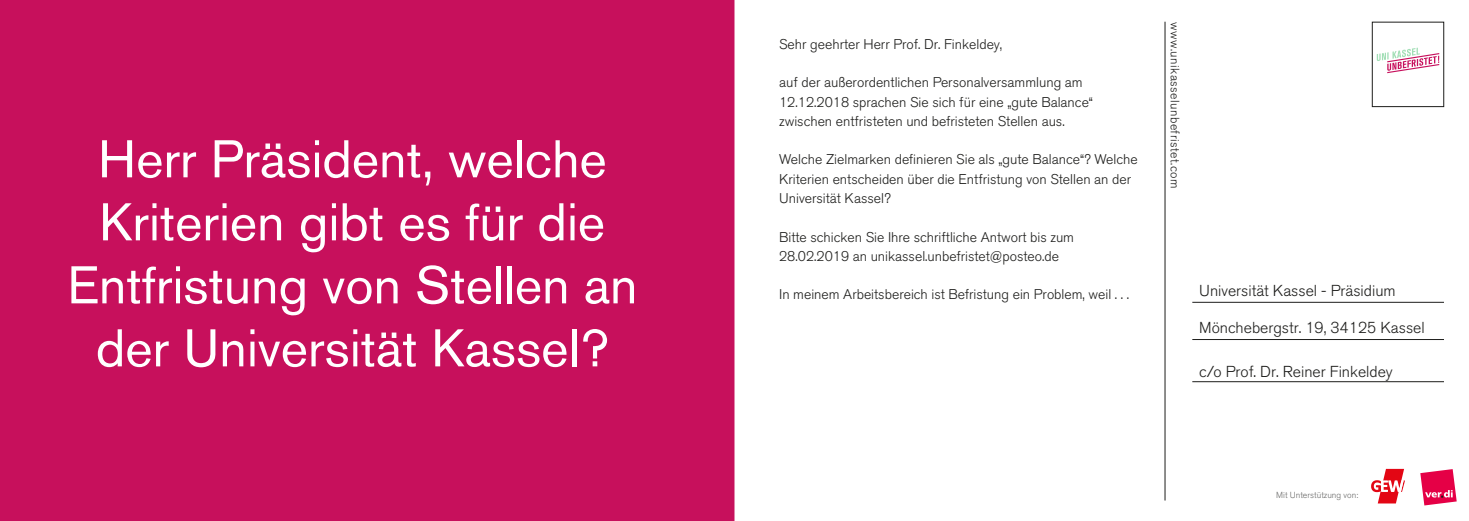
<style>
.page{position:relative;width:1469px;height:521px;background:#fff}
.page>*{position:absolute;margin:0;border:0;box-sizing:border-box;transform-origin:0 0}
.t1{font:52.5px/63px "Akzidenz Grotesk BQ";color:#fff;text-align:center}
.t2{font:300 15.75px "Akzidenz Grotesk BQ";color:#1d1d1b}
.t3{font:300 14px/19.2px "Akzidenz Grotesk BQ";color:#1d1d1b}
.t4{font:300 12.25px "Akzidenz Grotesk BQ";letter-spacing:.04em;color:#1d1d1b}
.t5{font:300 8.75px "Akzidenz Grotesk BQ";color:#6b6b6a}
</style>
<div class="page">
<div style="left:1px;top:1px;width:732px;height:519px;background:#c7105c"></div>
<div style="left:1371px;top:22px;width:72px;height:85px;border:1px solid #1d1d1b"></div>
<hr style="left:1164px;top:22px;width:1px;height:478px;background:#1d1d1b">
<hr style="left:1192px;top:302px;width:251px;height:1px;background:#1d1d1b">
<hr style="left:1192px;top:339px;width:251px;height:1px;background:#1d1d1b">
<hr style="left:1192px;top:381px;width:251px;height:1px;background:#1d1d1b">
<svg style="left:1376px;top:48px;width:63px;height:25px"></svg>
<svg style="left:1371px;top:469px;width:33px;height:34px"></svg>
<svg style="left:1420px;top:469px;width:36px;height:36px"></svg>
<p class="t1" style="left:67px;top:127px;width:571px">Herr Präsident, welche<br>Kriterien gibt es für die<br>Entfristung von Stellen an der Universität Kassel?</p>
<p class="t3" style="left:779px;top:35px;width:224px">Sehr geehrter Herr Prof. Dr. Finkeldey,</p>
<p class="t3" style="left:779px;top:73px;width:315px">auf der außerordentlichen Personalversammlung am<br>12.12.2018 sprachen Sie sich für eine „gute Balance“</p>
<p class="t3" style="left:779px;top:112px;width:287px">zwischen entfristeten und befristeten Stellen aus.</p>
<p class="t3" style="left:779px;top:150px;width:360px">Welche Zielmarken definieren Sie als „gute Balance“? Welche<br>Kriterien entscheiden über die Entfristung von Stellen an der<br>Universität Kassel?</p>
<p class="t3" style="left:779px;top:227px;width:296px">Bitte schicken Sie Ihre schriftliche Antwort bis zum</p>
<p class="t3" style="left:779px;top:247px;width:281px">28.02.2019 an unikassel.unbefristet@posteo.de</p>
<p class="t3" style="left:779px;top:285px;width:351px">In meinem Arbeitsbereich ist Befristung ein Problem, weil . . .</p>
<p class="t4" style="left:1181px;top:22px;width:168px;rotate:90deg">www.unikasselunbefristet.com</p>
<p class="t2" style="left:1199px;top:281px;width:198px">Universität Kassel - Präsidium</p>
<p class="t2" style="left:1199px;top:318px;width:227px">Mönchebergstr. 19, 34125 Kassel</p>
<p class="t2" style="left:1199px;top:362px;width:195px">c/o Prof. Dr. Reiner Finkeldey</p>
<p class="t5" style="left:1276px;top:490px;width:83px">Mit Unterstützung von:</p>
</div>
